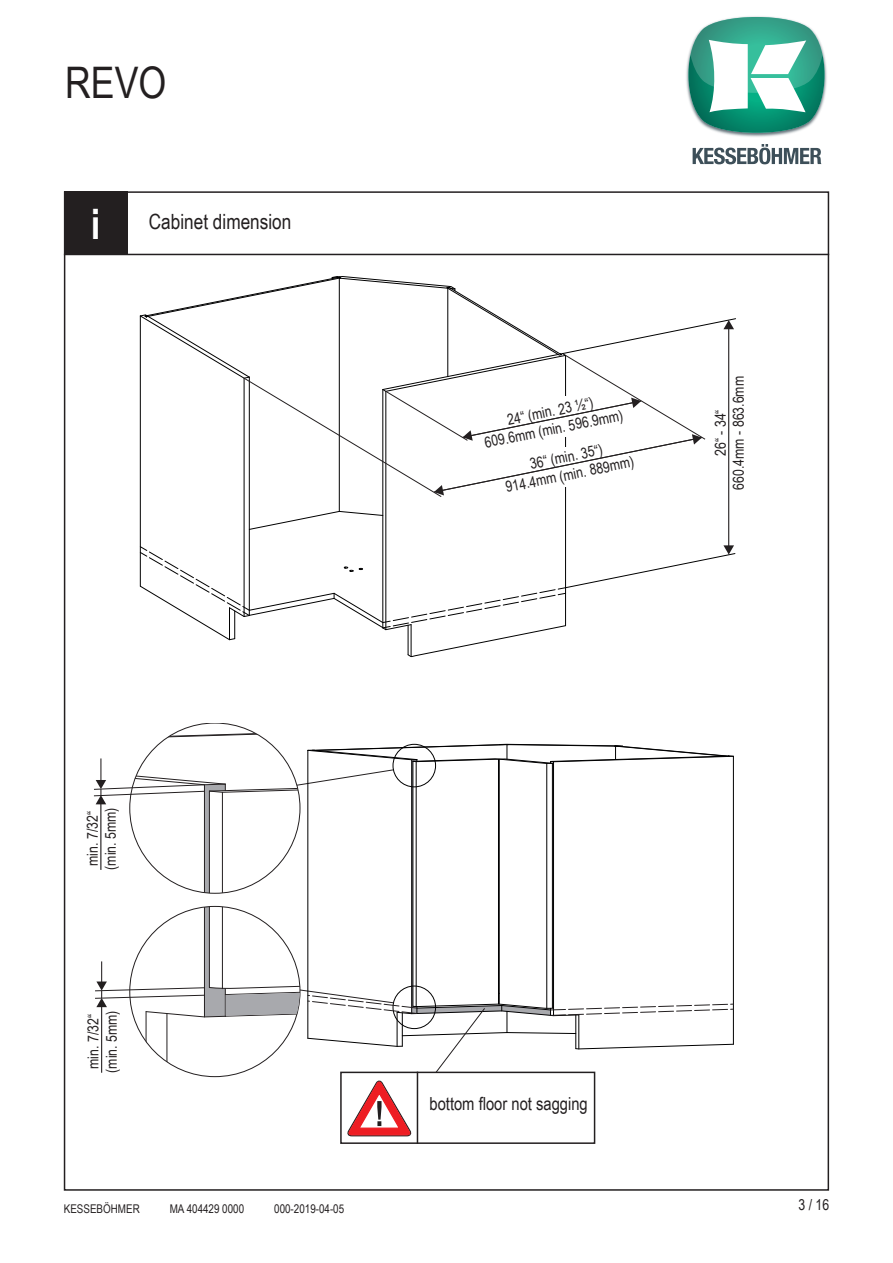
<style>
.page{position:relative;width:893px;height:1263px;background:#fff}
.page>*{position:absolute;margin:0;border:0;box-sizing:border-box;transform-origin:0 0}
.t1{font:43.5px "Arial Narrow";color:#231f20}
.Schrittnummer{font:700 42px "Arial Narrow";color:#fff}
.t2{font:21px "Arial Narrow";color:#231f20}
.t3{font:18px "Arial Narrow";color:#231f20}
.t4{font:15px/18px "Arial Narrow";color:#231f20;text-align:center}
.t5{font:12px "Arial Narrow";color:#231f20}
</style>
<div class="page">
<svg style="left:347px;top:1080px;width:64px;height:56px"></svg>
<hr style="left:417px;top:1071px;width:1px;height:73px;background:#231f20">
<hr style="left:339px;top:278px;width:1px;height:233px;background:#000001">
<hr style="left:383px;top:389px;width:1px;height:239px;background:#000001">
<hr style="left:565px;top:355px;width:1px;height:271px;background:#000001">
<hr style="left:386px;top:391px;width:1px;height:239px;background:#000001">
<hr style="left:140px;top:316px;width:1px;height:270px;background:#000001">
<hr style="left:249px;top:377px;width:1px;height:238px;background:#000001">
<hr style="left:244px;top:378px;width:1px;height:238px;background:#000001">
<svg style="left:249px;top:511px;width:134px;height:19px"></svg>
<hr style="left:728px;top:328px;width:1px;height:219px;background:#231f20">
<svg style="left:140px;top:276px;width:596px;height:221px"></svg>
<svg style="left:140px;top:545px;width:595px;height:112px"></svg>
<hr style="left:167px;top:1013px;width:1px;height:64px;background:#231f20">
<hr style="left:146px;top:1012px;width:1px;height:65px;background:#231f20">
<svg style="left:94px;top:724px;width:640px;height:349px"></svg>
<div style="left:340px;top:1071px;width:255px;height:73px;border:2px solid #231f20"></div>
<hr style="left:64px;top:254px;width:765px;height:1px;background:#231f20">
<div style="left:64px;top:191px;width:64px;height:64px;background:#231f20"></div>
<svg style="left:688px;top:16px;width:139px;height:121px"></svg>
<svg style="left:693px;top:144px;width:128px;height:20px"></svg>
<h1 class="t1" style="left:65px;top:50px;width:103px">REVO</h1>
<p class="Schrittnummer" style="left:91px;top:192px;width:11px">i</p>
<p class="t2" style="left:149px;top:206px;width:144px">Cabinet dimension</p>
<p class="t4" style="left:479px;top:416px;width:142px;rotate:-12deg">24“ (min. 23 ½“)<br>609.6mm (min. 596.9mm)</p>
<p class="t4" style="left:500px;top:461px;width:132px;rotate:-12deg">36“ (min. 35“)<br>914.4mm (min. 889mm)</p>
<p class="t4" style="left:711px;top:489px;width:115px;rotate:-90deg">26“ - 34“<br>660.4mm - 863.6mm</p>
<p class="t4" style="left:83px;top:870px;width:64px;text-align:left;rotate:-90deg">min. 7/32“ (min. 5mm)</p>
<p class="t4" style="left:84px;top:1073px;width:64px;text-align:left;rotate:-90deg">min. 7/32“ (min. 5mm)</p>
<p class="t5" style="left:64px;top:1200px;width:87px">Kesseböhmer M</p>
<p class="t5" style="left:178px;top:1200px;width:68px">A 404429 0000</p>
<p class="t5" style="left:274px;top:1200px;width:72px">000-2019-04-05</p>
<p class="t3" style="left:429px;top:1091px;width:160px">bottom floor not sagging</p>
<p class="t4" style="left:798px;top:1195px;width:32px">3 / 16</p>
</div>
